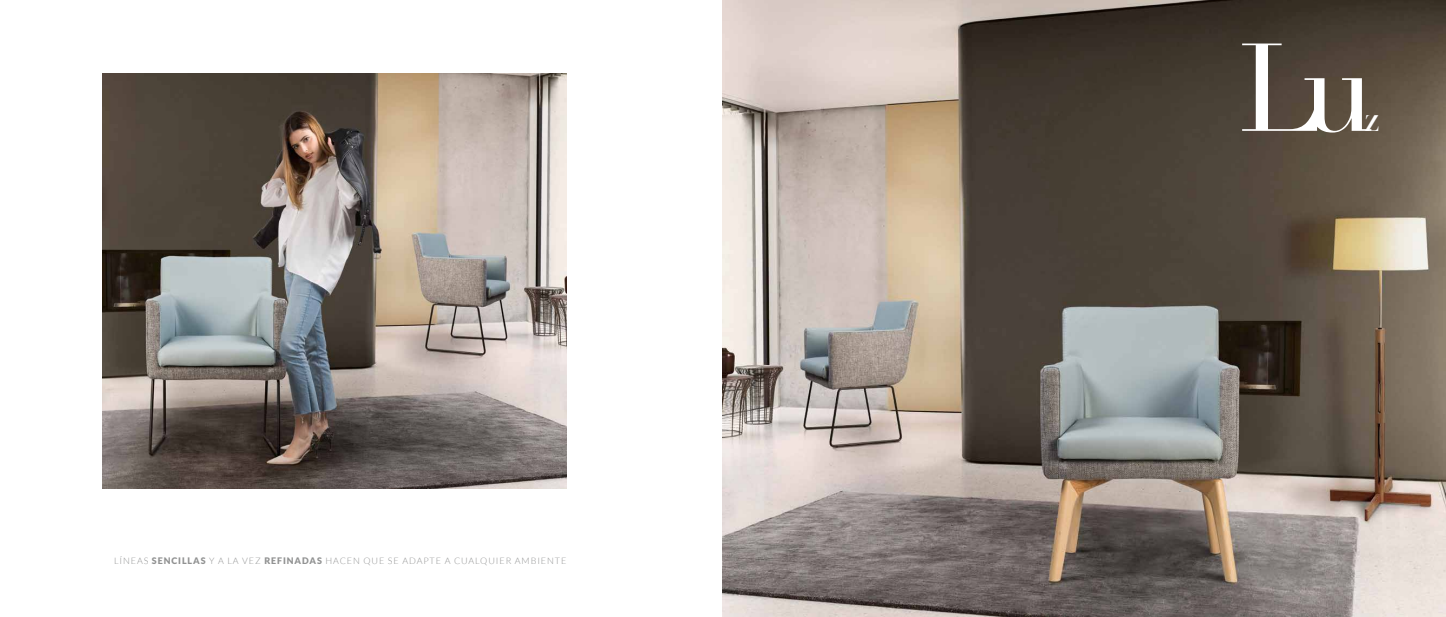
<style>
.page{position:relative;width:1446px;height:617px;background:#fff}
.page>*{position:absolute;margin:0;border:0;box-sizing:border-box;transform-origin:0 0}
.t1{font:122.55px "Didot";color:#fff}
.t2{font:37.5px "Didot";color:#fff}
.t3{font:300 9px "Lato";letter-spacing:.1em;color:#919292}
.s1{font-weight:900}
</style>
<div class="page">
<img style="left:723px;top:0;width:723px;height:617px">
<img style="left:102px;top:73px;width:465px;height:415px">
<p class="t3" style="left:114px;top:556px;width:454px">LÍNEAS <span class="s1">SENCILLAS</span> Y A LA VEZ <span class="s1">REFINADAS</span> HACEN QUE SE ADAPTE A CUALQUIER AMBIENTE</p>
<h1 class="t1" style="left:1238px;top:15px;width:137px">Lu</h1>
<h2 class="t2" style="left:1364px;top:95px;width:17px">z</h2>
</div>
